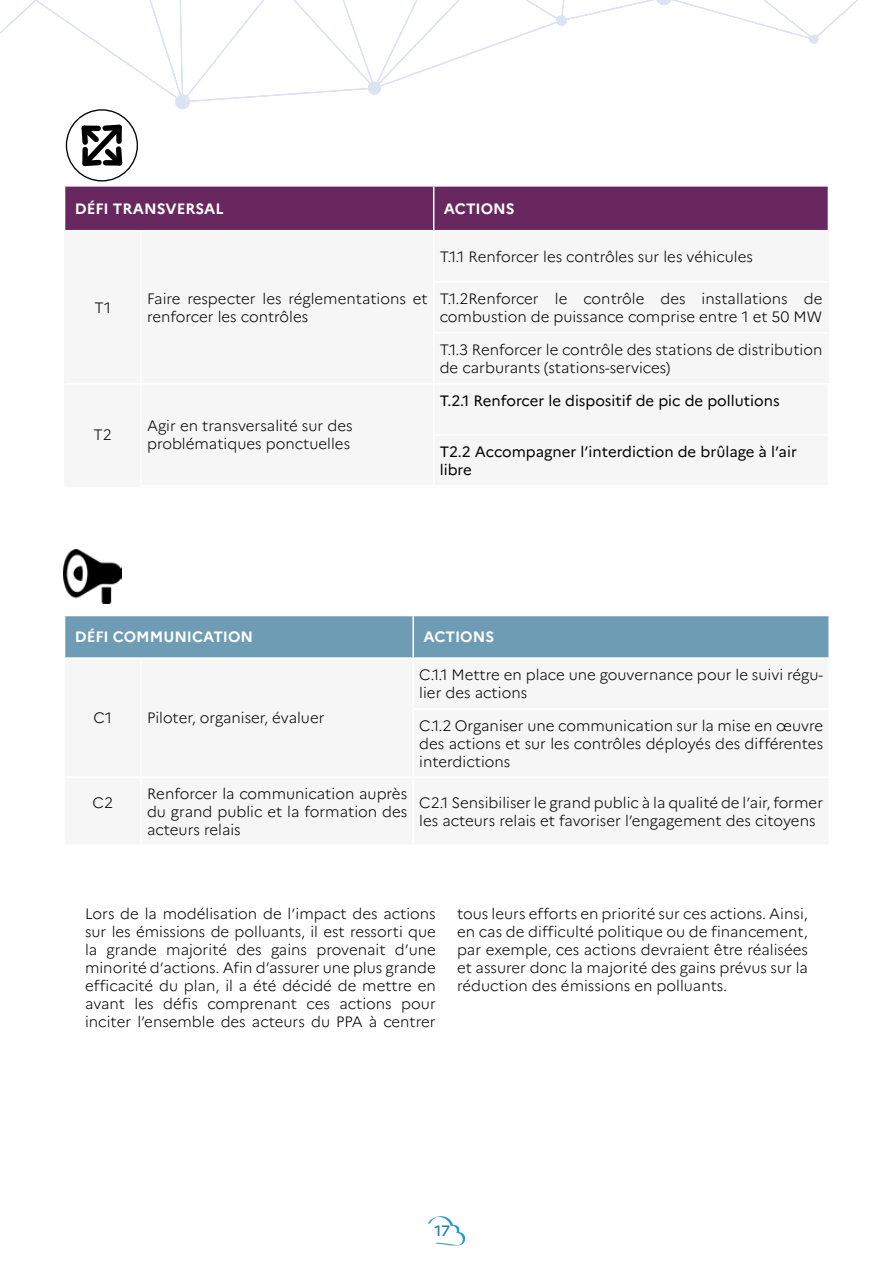
<style>
.page{position:relative;width:893px;height:1263px;background:#fff}
.page>*{position:absolute;margin:0;border:0;box-sizing:border-box;transform-origin:0 0}
.t1{font:300 15px/18px "Marianne";color:#000}
.t2{font:15px/18px "Marianne";color:#000}
.t3{font:700 15px "Marianne";color:#fff}
.t4{font:500 15px "Marianne";color:#297bb9}
</style>
<div class="page">
<svg style="left:0;top:0;width:858px;height:111px"></svg>
<svg style="left:428px;top:1216px;width:38px;height:29px"></svg>
<div style="left:65px;top:616px;width:763px;height:41px;background:#6e9cb5"></div>
<hr style="left:412px;top:616px;width:2px;height:41px;background:#fff">
<img style="left:64px;top:550px;width:57px;height:53px">
<div style="left:65px;top:187px;width:763px;height:43px;background:#692760"></div>
<hr style="left:433px;top:187px;width:1px;height:43px;background:#fff">
<hr style="left:64px;top:231px;width:1px;height:51px;background:#f6f6f6">
<hr style="left:64px;top:282px;width:1px;height:51px;background:#f6f6f6">
<hr style="left:64px;top:333px;width:1px;height:51px;background:#f6f6f6">
<hr style="left:828px;top:231px;width:1px;height:51px;background:#f6f6f6">
<hr style="left:828px;top:282px;width:1px;height:51px;background:#f6f6f6">
<hr style="left:828px;top:333px;width:1px;height:50px;background:#f6f6f6">
<hr style="left:64px;top:384px;width:1px;height:51px;background:#f6f6f6">
<hr style="left:64px;top:435px;width:1px;height:51px;background:#f6f6f6">
<div style="left:66px;top:109px;width:72px;height:73px;border:1px solid #000;border-radius:50%"></div>
<svg style="left:77px;top:120px;width:50px;height:51px"></svg>
<p class="t3" style="left:75px;top:197px;width:150px">DÉFI TRANSVERSAL</p>
<p class="t3" style="left:444px;top:197px;width:72px">ACTIONS</p>
<p class="t1" style="left:95px;top:297px;width:18px">T1</p>
<p class="t1" style="left:147px;top:288px;width:282px">Faire respecter les réglementations et renforcer les contrôles</p>
<p class="t1" style="left:94px;top:425px;width:20px">T2</p>
<p class="t1" style="left:147px;top:416px;width:207px">Agir en transversalité sur des problématiques ponctuelles</p>
<p class="t1" style="left:440px;top:246px;width:315px">T.1.1 Renforcer les contrôles sur les véhicules</p>
<p class="t1" style="left:440px;top:288px;width:384px">T.1.2Renforcer le contrôle des installations de combustion de puissance comprise entre 1 et 50 MW</p>
<p class="t1" style="left:440px;top:339px;width:384px">T.1.3 Renforcer le contrôle des stations de distribution de carburants (stations-services)</p>
<p class="t2" style="left:440px;top:390px;width:342px">T.2.1 Renforcer le dispositif de pic de pollutions</p>
<p class="t2" style="left:440px;top:441px;width:359px">T2.2 Accompagner l’interdiction de brûlage à l’air libre</p>
<p class="t3" style="left:75px;top:625px;width:180px">DÉFI COMMUNICATION</p>
<p class="t3" style="left:423px;top:625px;width:72px">ACTIONS</p>
<p class="t1" style="left:94px;top:708px;width:20px">C1</p>
<p class="t1" style="left:147px;top:708px;width:179px">Piloter, organiser, évaluer</p>
<p class="t1" style="left:419px;top:665px;width:405px">C.1.1 Mettre en place une gouvernance pour le suivi régu&shy;lier des actions</p>
<p class="t1" style="left:419px;top:715px;width:405px;text-align:justify">C.1.2 Organiser une communication sur la mise en œuvre des actions et sur les contrôles déployés des différentes interdictions</p>
<p class="t1" style="left:93px;top:792px;width:22px">C2</p>
<p class="t1" style="left:147px;top:783px;width:262px;text-align:justify">Renforcer la communication auprès du grand public et la formation des acteurs relais</p>
<p class="t1" style="left:419px;top:792px;width:405px">C2.1 Sensibiliser le grand public à la qualité de l’air, former les acteurs relais et favoriser l’engagement des citoyens</p>
<p class="t1" style="left:85px;top:904px;width:352px;text-align:justify">Lors de la modélisation de l’impact des actions sur les émissions de polluants, il est ressorti que la grande majorité des gains provenait d’une minorité d’actions. Afin d’assurer une plus grande efficacité du plan, il a été décidé de mettre en avant les défis comprenant ces actions pour inciter l’ensemble des acteurs du PPA à centrer</p>
<p class="t1" style="left:457px;top:904px;width:352px;text-align:justify">tous leurs efforts en priorité sur ces actions. Ainsi, en cas de difficulté politique ou de financement, par exemple, ces actions devraient être réalisées et assurer donc la majorité des gains prévus sur la réduction des émissions en polluants.</p>
<p class="t4" style="left:434px;top:1219px;width:17px">17</p>
</div>
